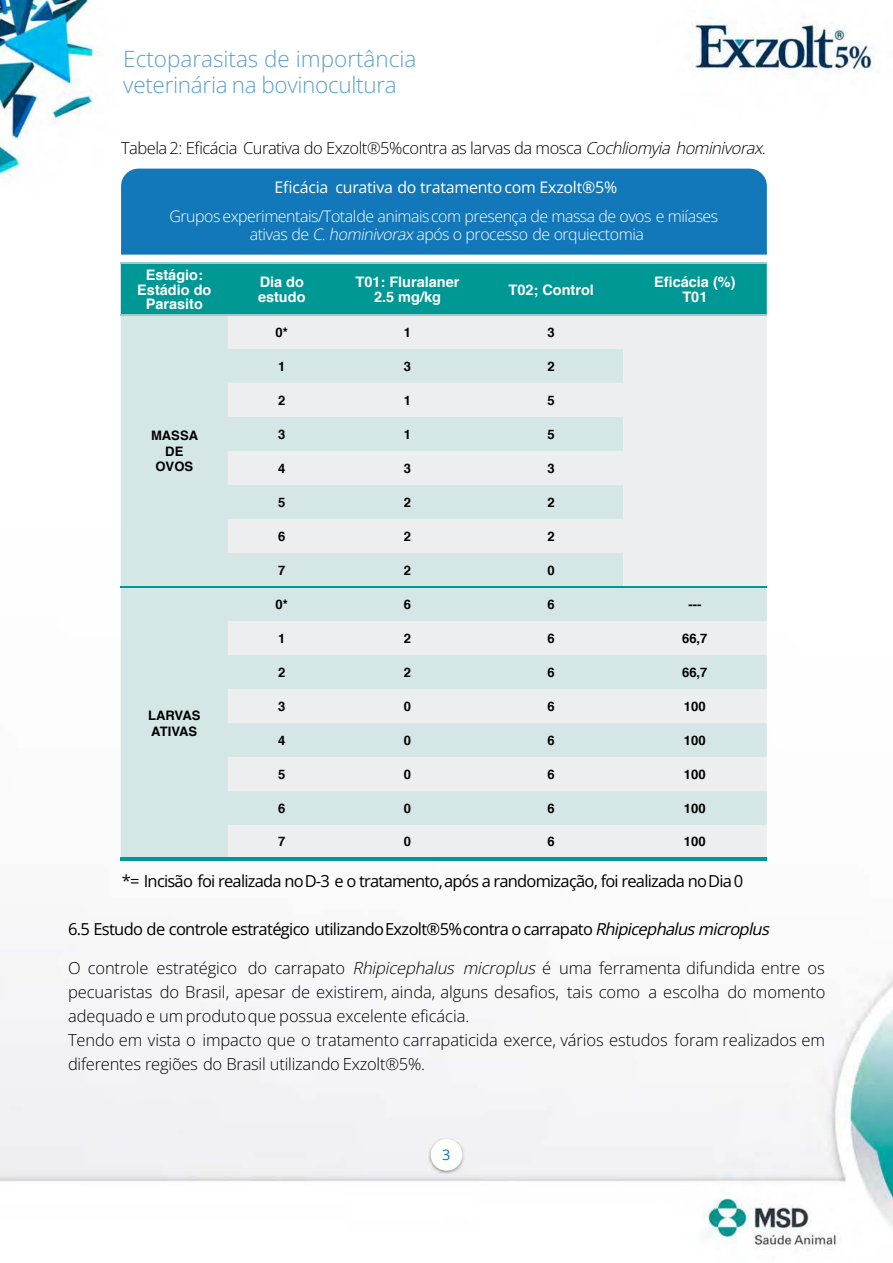
<style>
.page{position:relative;width:893px;height:1263px;background:#fff}
.page>*{position:absolute;margin:0;border:0;box-sizing:border-box;transform-origin:0 0}
.t1{font:300 22.5px/25.5px "Open Sans";letter-spacing:-.005em;color:#5a9fcf}
.t2{font:300 16.5px/24px "Open Sans";letter-spacing:-.005em;color:#000}
.t3{font:16.5px "Open Sans";letter-spacing:-.045em;color:#000}
.t4{font:300 16.5px "Open Sans";letter-spacing:-.03em;color:#000}
.t5{font:300 15.9px/17.4px "Open Sans";letter-spacing:-.03em;color:#fff;text-align:center}
.t6{font:15.9px "Open Sans";letter-spacing:-.015em;color:#fff}
.t7{font:700 14.55px/14.5px "Helvetica";color:#fff;text-align:center}
.t8{font:700 13.05px/15.6px "Helvetica";color:#000;text-align:center}
.s1{font-style:italic}
</style>
<div class="page">
<img style="left:0;top:0;width:893px;height:1250px">
<div style="left:121px;top:264px;width:646px;height:50px;background:#009894"></div>
<div style="left:121px;top:316px;width:107px;height:542px;background:#d4e7e6"></div>
<svg style="left:228px;top:316px;width:539px;height:542px;background:#e1eaeb"></svg>
<hr style="left:121px;top:858px;width:107px;height:3px;background:#009894">
<hr style="left:121px;top:263px;width:107px;height:1px;background:#a1cac9">
<hr style="left:228px;top:263px;width:108px;height:1px;background:#a1cac9">
<hr style="left:336px;top:263px;width:143px;height:1px;background:#a1cac9">
<hr style="left:479px;top:263px;width:144px;height:1px;background:#a1cac9">
<hr style="left:623px;top:263px;width:144px;height:1px;background:#a1cac9">
<hr style="left:121px;top:314px;width:107px;height:2px;background:#a1cac9">
<hr style="left:228px;top:314px;width:108px;height:2px;background:#a1cac9">
<hr style="left:336px;top:314px;width:143px;height:2px;background:#a1cac9">
<hr style="left:479px;top:314px;width:144px;height:2px;background:#a1cac9">
<hr style="left:623px;top:314px;width:144px;height:2px;background:#a1cac9">
<hr style="left:121px;top:586px;width:107px;height:2px;background:#009894">
<hr style="left:623px;top:586px;width:144px;height:2px;background:#009894">
<hr style="left:228px;top:586px;width:108px;height:2px;background:#009894">
<hr style="left:336px;top:586px;width:143px;height:2px;background:#009894">
<hr style="left:479px;top:586px;width:144px;height:2px;background:#009894">
<hr style="left:228px;top:858px;width:108px;height:3px;background:#009894">
<hr style="left:336px;top:858px;width:143px;height:3px;background:#009894">
<hr style="left:479px;top:858px;width:144px;height:3px;background:#009894">
<hr style="left:623px;top:858px;width:144px;height:3px;background:#009894">
<div style="left:121px;top:169px;width:646px;height:86px;background:#1278ba"></div>
<img style="left:429px;top:1138px;width:35px;height:36px">
<div style="left:431px;top:1139px;width:31px;height:32px;background:#fff;border-radius:50%"></div>
<h1 class="t1" style="left:123px;top:46px;width:295px">Ectoparasitas de importância veterinária na bovinocultura</h1>
<p class="t4" style="left:121px;top:136px;width:647px">Tabela 2: Eficácia Curativa do Exzolt®5%contra as larvas da mosca <span class="s1">Cochliomyiahominivorax</span>.</p>
<p class="t6" style="left:275px;top:176px;width:344px">Eficácia curativa do tratamentocom Exzolt®5%</p>
<p class="t5" style="left:169px;top:207px;width:550px">Gruposexperimentais/Totalde animaiscom presença de massa de ovos e miíases ativas de <span class="s1">C.hominivorax</span>após o processo de orquiectomia</p>
<p class="t7" style="left:137px;top:269px;width:76px">Estágio:<br>Estádio do<br>Parasito</p>
<p class="t7" style="left:258px;top:276px;width:49px;text-align:left">Dia do estudo</p>
<p class="t7" style="left:356px;top:276px;width:105px">T01: Fluralaner<br>2.5 mg/kg</p>
<p class="t7" style="left:509px;top:283px;width:87px">T02; Control</p>
<p class="t7" style="left:654px;top:276px;width:83px">Eficácia (%)<br>T01</p>
<p class="t8" style="left:151px;top:429px;width:49px">MASSA<br>DE<br>OVOS</p>
<p class="t8" style="left:148px;top:708px;width:54px;text-align:left">LARVAS<br>ATIVAS</p>
<p class="t8" style="left:276px;top:325px;width:14px">0*</p>
<p class="t8" style="left:404px;top:325px;width:9px">1</p>
<p class="t8" style="left:548px;top:325px;width:9px">3</p>
<p class="t8" style="left:278px;top:359px;width:9px">1</p>
<p class="t8" style="left:404px;top:359px;width:9px">3</p>
<p class="t8" style="left:548px;top:359px;width:9px">2</p>
<p class="t8" style="left:278px;top:393px;width:9px">2</p>
<p class="t8" style="left:404px;top:393px;width:9px">1</p>
<p class="t8" style="left:548px;top:393px;width:9px">5</p>
<p class="t8" style="left:278px;top:427px;width:9px">3</p>
<p class="t8" style="left:404px;top:427px;width:9px">1</p>
<p class="t8" style="left:548px;top:427px;width:9px">5</p>
<p class="t8" style="left:278px;top:461px;width:9px">4</p>
<p class="t8" style="left:404px;top:461px;width:9px">3</p>
<p class="t8" style="left:548px;top:461px;width:9px">3</p>
<p class="t8" style="left:278px;top:495px;width:9px">5</p>
<p class="t8" style="left:404px;top:495px;width:9px">2</p>
<p class="t8" style="left:548px;top:495px;width:9px">2</p>
<p class="t8" style="left:278px;top:529px;width:9px">6</p>
<p class="t8" style="left:404px;top:529px;width:9px">2</p>
<p class="t8" style="left:547px;top:529px;width:9px">2</p>
<p class="t8" style="left:278px;top:563px;width:9px">7</p>
<p class="t8" style="left:404px;top:563px;width:9px">2</p>
<p class="t8" style="left:547px;top:563px;width:9px">0</p>
<p class="t8" style="left:276px;top:598px;width:14px">0*</p>
<p class="t8" style="left:404px;top:598px;width:9px">6</p>
<p class="t8" style="left:547px;top:598px;width:9px">6</p>
<p class="t8" style="left:688px;top:598px;width:15px">---</p>
<p class="t8" style="left:278px;top:631px;width:9px">1</p>
<p class="t8" style="left:404px;top:631px;width:9px">2</p>
<p class="t8" style="left:547px;top:631px;width:9px">6</p>
<p class="t8" style="left:682px;top:631px;width:27px">66,7</p>
<p class="t8" style="left:278px;top:665px;width:9px">2</p>
<p class="t8" style="left:404px;top:665px;width:9px">2</p>
<p class="t8" style="left:547px;top:665px;width:9px">6</p>
<p class="t8" style="left:682px;top:665px;width:27px">66,7</p>
<p class="t8" style="left:278px;top:699px;width:9px">3</p>
<p class="t8" style="left:404px;top:699px;width:9px">0</p>
<p class="t8" style="left:547px;top:699px;width:9px">6</p>
<p class="t8" style="left:684px;top:699px;width:23px">100</p>
<p class="t8" style="left:278px;top:733px;width:9px">4</p>
<p class="t8" style="left:404px;top:733px;width:9px">0</p>
<p class="t8" style="left:547px;top:733px;width:9px">6</p>
<p class="t8" style="left:684px;top:733px;width:23px">100</p>
<p class="t8" style="left:278px;top:767px;width:9px">5</p>
<p class="t8" style="left:404px;top:767px;width:9px">0</p>
<p class="t8" style="left:547px;top:767px;width:9px">6</p>
<p class="t8" style="left:684px;top:767px;width:23px">100</p>
<p class="t8" style="left:278px;top:801px;width:9px">6</p>
<p class="t8" style="left:404px;top:801px;width:9px">0</p>
<p class="t8" style="left:547px;top:801px;width:9px">6</p>
<p class="t8" style="left:684px;top:801px;width:23px">100</p>
<p class="t8" style="left:278px;top:835px;width:9px">7</p>
<p class="t8" style="left:404px;top:835px;width:9px">0</p>
<p class="t8" style="left:547px;top:835px;width:9px">6</p>
<p class="t8" style="left:684px;top:835px;width:23px">100</p>
<p class="t3" style="left:122px;top:870px;width:623px">*= Incisão foi realizada noD-3 e o tratamento,após a randomização, foi realizada noDia 0</p>
<p class="t3" style="left:68px;top:917px;width:707px">6.5 Estudo de controle estratégico utilizandoExzolt®5%contra o carrapato <span class="s1">Rhipicephalusmicroplus</span></p>
<p class="t2" style="left:68px;top:955px;width:759px">O controle estratégico do carrapato <span class="s1">Rhipicephalus microplus</span> é uma ferramenta difundida entre os pecuaristas do Brasil, apesar de existirem, ainda, alguns desafios, tais como a escolha do momento adequado e umprodutoque possua excelente eficácia.<br>Tendo em vista o impacto que o tratamento carrapaticida exerce, vários estudos foram realizados em diferentes regiões do Brasil utilizando Exzolt®5%.</p>
</div>
